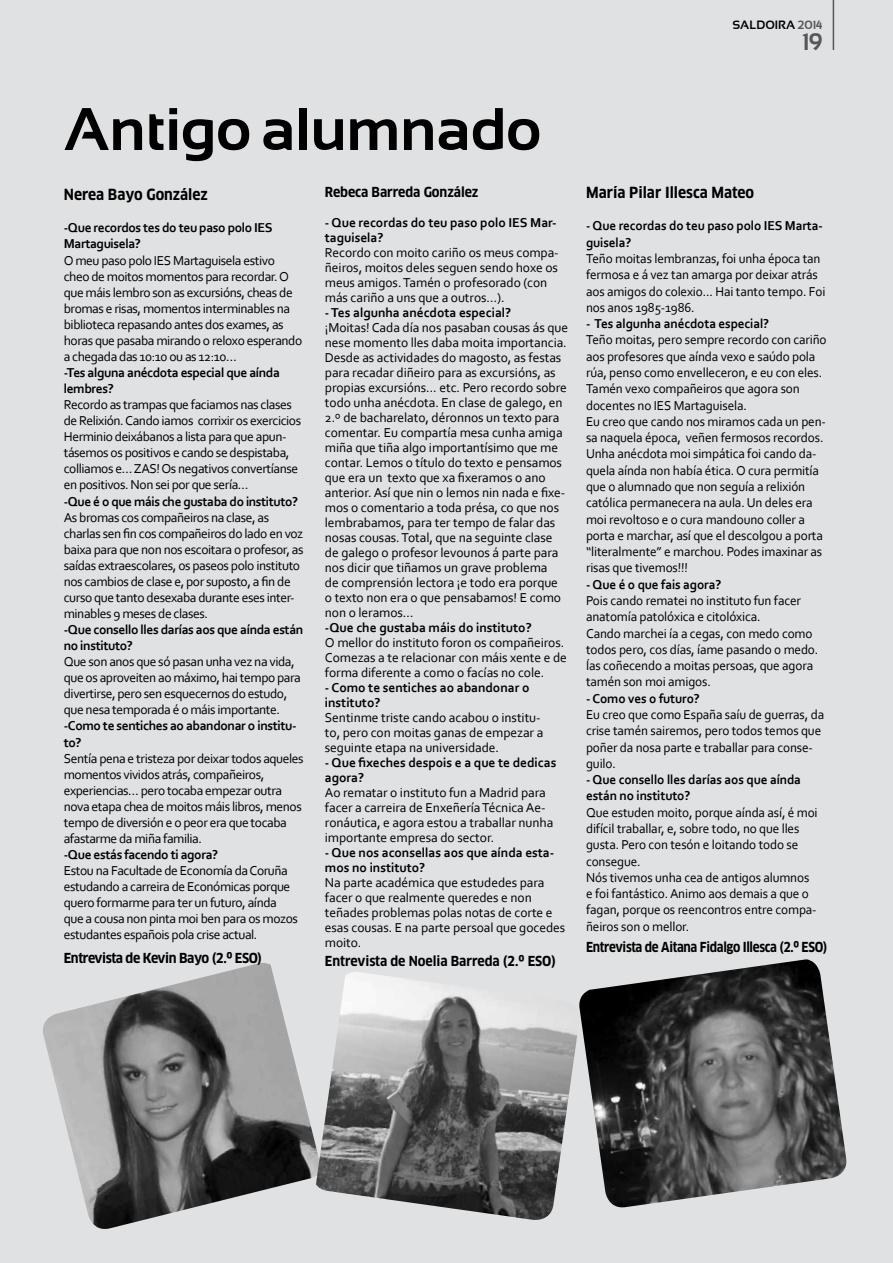
<style>
.page{position:relative;width:893px;height:1263px;background:#e0e1e2}
.page>*{position:absolute;margin:0;border:0;box-sizing:border-box;transform-origin:0 0}
.t1{font:700 60px "Sansation";color:#000}
.t2{font:700 24px "Sansation";color:#565757}
.t3{font:700 condensed 15px "Clan Pro";color:#000}
.t4{font:13.5px/15px "Corbel";letter-spacing:-.01em;color:#000}
.t5{font:13.5px/16px "Corbel";letter-spacing:-.03em;color:#000}
.t6{font:700 13.5px/15px "Corbel";letter-spacing:-.01em;color:#000}
.t7{font:700 13.5px/16px "Corbel";letter-spacing:-.03em;color:#000}
.t8{font:700 condensed 13.5px "Clan Pro";letter-spacing:-.005em;color:#000}
.t9{font:700 condensed 13.5px "Clan Pro";letter-spacing:-.025em;color:#000;scale:.94 1}
.t10{font:700 condensed 13.5px "Clan Pro";letter-spacing:-.025em;color:#000}
.t11{font:700 12px "Sansation";color:#000}
.s1{color:#565757}
</style>
<div class="page">
<img style="left:582px;top:959px;width:265px;height:249px">
<hr style="left:833px;top:0;width:1px;height:50px;background:#565757">
<img style="left:43px;top:963px;width:273px;height:266px">
<img style="left:316px;top:972px;width:266px;height:248px">
<p class="t11" style="left:733px;top:18px;width:91px">SALDOIRA <span class="s1">2014</span></p>
<h2 class="t2" style="left:802px;top:28px;width:22px">19</h2>
<p class="t11" style="left:742px;top:18px;width:82px">SALDOIRA<span class="s1">2.0</span></p>
<h1 class="t1" style="left:64px;top:95px;width:479px">Antigo alumnado</h1>
<p class="t3" style="left:64px;top:186px;width:146px">Nerea Bayo González</p>
<p class="t7" style="left:64px;top:220px;width:210px">-Que recordos tes do teu paso polo IES<br>Martaguisela?</p>
<p class="t5" style="left:64px;top:252px;width:240px">O meu paso polo IES Martaguisela estivo cheo de moitos momentos para recordar. O que máis lembro son as excursións, cheas de bromas e risas, momentos interminables na biblioteca repasando antes dos exames, as horas que pasaba mirando o reloxo esperando a chegada das 10:10 ou as 12:10…</p>
<p class="t7" style="left:64px;top:364px;width:218px">-Tes alguna anécdota especial que aínda lembres?</p>
<p class="t5" style="left:64px;top:396px;width:239px">Recordo as trampas que faciamos nas clases de Relixión. Cando iamos corrixir os exercicios Herminio deixábanos a lista para que apun&shy;tásemos os positivos e cando se despistaba, colliamos e… ZAS! Os negativos convertíanse en positivos. Non sei por que sería…</p>
<p class="t7" style="left:64px;top:493px;width:236px">-Que é o que máis che gustaba do instituto?</p>
<p class="t5" style="left:64px;top:509px;width:241px">As bromas cos compañeiros na clase, as charlas sen fin cos compañeiros do lado en voz baixa para que non nos escoitara o profesor, as saídas extraescolares, os paseos polo instituto nos cambios de clase e, por suposto, a fin de curso que tanto desexaba durante eses inter&shy;minables 9 meses de clases.</p>
<p class="t7" style="left:64px;top:621px;width:241px">-Que consello lles darías aos que aínda están no instituto?</p>
<p class="t5" style="left:64px;top:653px;width:239px">Que son anos que só pasan unha vez na vida, que os aproveiten ao máximo, hai tempo para divertirse, pero sen esquecernos do estudo, que nesa temporada é o máis importante.</p>
<p class="t7" style="left:64px;top:718px;width:234px">-Como te sentiches ao abandonar o institu&shy;to?</p>
<p class="t5" style="left:64px;top:750px;width:241px">Sentía pena e tristeza por deixar todos aqueles momentos vividos atrás, compañeiros, experiencias… pero tocaba empezar outra nova etapa chea de moitos máis libros, menos tempo de diversión e o peor era que tocaba afastarme da miña familia.</p>
<p class="t7" style="left:64px;top:846px;width:156px">-Que estás facendo ti agora?</p>
<p class="t5" style="left:64px;top:862px;width:236px">Estou na Facultade de Economía da Coruña estudando a carreira de Económicas porque quero formarme para ter un futuro, aínda que a cousa non pinta moi ben para os mozos estudantes españois pola crise actual.</p>
<p class="t10" style="left:64px;top:950px;width:200px">Entrevista de Kevin Bayo (2.º ESO)</p>
<p class="t8" style="left:325px;top:184px;width:155px">Rebeca Barreda González</p>
<p class="t6" style="left:325px;top:214px;width:233px">- Que recordas do teu paso polo IES Mar&shy;taguisela?</p>
<p class="t4" style="left:325px;top:244px;width:235px">Recordo con moito cariño os meus compa&shy;ñeiros, moitos deles seguen sendo hoxe os meus amigos. Tamén o profesorado (con más cariño a uns que a outros…).</p>
<p class="t6" style="left:325px;top:304px;width:188px">- Tes algunha anécdota especial?</p>
<p class="t4" style="left:325px;top:319px;width:245px">¡Moitas! Cada día nos pasaban cousas ás que nese momento lles daba moita importancia.<br>Desde as actividades do magosto, as festas para recadar diñeiro para as excursións, as propias excursións... etc. Pero recordo sobre todo unha anécdota. En clase de galego, en 2.º de bacharelato, déronnos un texto para comentar. Eu compartía mesa cunha amiga miña que tiña algo importantísimo que me contar. Lemos o título do texto e pensamos que era un texto que xa fixeramos o ano anterior. Así que nin o lemos nin nada e fixe&shy;mos o comentario a toda présa, co que nos lembrabamos, para ter tempo de falar das nosas cousas. Total, que na seguinte clase de galego o profesor levounos á parte para nos dicir que tiñamos un grave problema<br>de comprensión lectora ¡e todo era porque o texto non era o que pensabamos! E como non o leramos…</p>
<p class="t6" style="left:325px;top:619px;width:208px">-Que che gustaba máis do instituto?</p>
<p class="t4" style="left:325px;top:634px;width:244px">O mellor do instituto foron os compañeiros.<br>Comezas a te relacionar con máis xente e de forma diferente a como o facías no cole.</p>
<p class="t6" style="left:325px;top:679px;width:206px">- Como te sentiches ao abandonar o instituto?</p>
<p class="t4" style="left:325px;top:709px;width:220px">Sentinme triste cando acabou o institu&shy;to, pero con moitas ganas de empezar a seguinte etapa na universidade.</p>
<p class="t6" style="left:325px;top:754px;width:233px">- Que fixeches despois e a que te dedicas agora?</p>
<p class="t4" style="left:325px;top:784px;width:230px">Ao rematar o instituto fun a Madrid para facer a carreira de Enxeñería Técnica Ae&shy;ronáutica, e agora estou a traballar nunha importante empresa do sector.</p>
<p class="t6" style="left:325px;top:844px;width:231px">- Que nos aconsellas aos que aínda esta&shy;mos no instituto?</p>
<p class="t4" style="left:325px;top:874px;width:242px">Na parte académica que estudedes para facer o que realmente queredes e non teñades problemas polas notas de corte e esas cousas. E na parte persoal que gocedes moito.</p>
<p class="t8" style="left:325px;top:953px;width:233px">Entrevista de Noelia Barreda (2.º ESO)</p>
<p class="t3" style="left:586px;top:184px;width:170px">María Pilar Illesca Mateo</p>
<p class="t6" style="left:586px;top:217px;width:238px;line-height:16.4px">- Que recordas do teu paso polo IES Marta&shy;guisela?</p>
<p class="t4" style="left:586px;top:250px;width:241px;line-height:16.4px">Teño moitas lembranzas, foi unha época tan fermosa e á vez tan amarga por deixar atrás aos amigos do colexio... Hai tanto tempo. Foi nos anos 1985-1986.</p>
<p class="t6" style="left:586px;top:316px;width:185px">- Tes algunha anécdota especial?</p>
<p class="t4" style="left:586px;top:331px;width:242px;line-height:16.4px">Teño moitas, pero sempre recordo con cariño aos profesores que aínda vexo e saúdo pola rúa, penso como envelleceron, e eu con eles.<br>Tamén vexo compañeiros que agora son docentes no IES Martaguisela.<br>Eu creo que cando nos miramos cada un pen&shy;sa naquela época, veñen fermosos recordos.<br>Unha anécdota moi simpática foi cando da&shy;quela aínda non había ética. O cura permitía que o alumnado que non seguía a relixión católica permanecera na aula. Un deles era moi revoltoso e o cura mandouno coller a porta e marchar, así que el descolgou a porta “literalmente” e marchou. Podes imaxinar as risas que tivemos!!!</p>
<p class="t6" style="left:586px;top:576px;width:137px">- Que é o que fais agora?</p>
<p class="t4" style="left:586px;top:592px;width:234px;line-height:16.4px">Pois cando rematei no instituto fun facer anatomía patolóxica e citolóxica.<br>Cando marchei ía a cegas, con medo como todos pero, cos días, íame pasando o medo.<br>Ías coñecendo a moitas persoas, que agora tamén son moi amigos.</p>
<p class="t6" style="left:586px;top:690px;width:115px">- Como ves o futuro?</p>
<p class="t4" style="left:586px;top:706px;width:240px;line-height:16.4px">Eu creo que como España saíu de guerras, da crise tamén sairemos, pero todos temos que poñer da nosa parte e traballar para conse&shy;guilo.</p>
<p class="t6" style="left:586px;top:771px;width:217px;line-height:16.4px">- Que consello lles darías aos que aínda están no instituto?</p>
<p class="t4" style="left:586px;top:804px;width:233px;line-height:16.4px">Que estuden moito, porque aínda así, é moi difícil traballar, e, sobre todo, no que lles gusta. Pero con tesón e loitando todo se consegue.<br>Nós tivemos unha cea de antigos alumnos e foi fantástico. Animo aos demais a que o fagan, porque os reencontros entre compa&shy;ñeiros son o mellor.</p>
<p class="t9" style="left:586px;top:939px;width:258px">Entrevista de Aitana Fidalgo Illesca (2.º ESO)</p>
</div>
